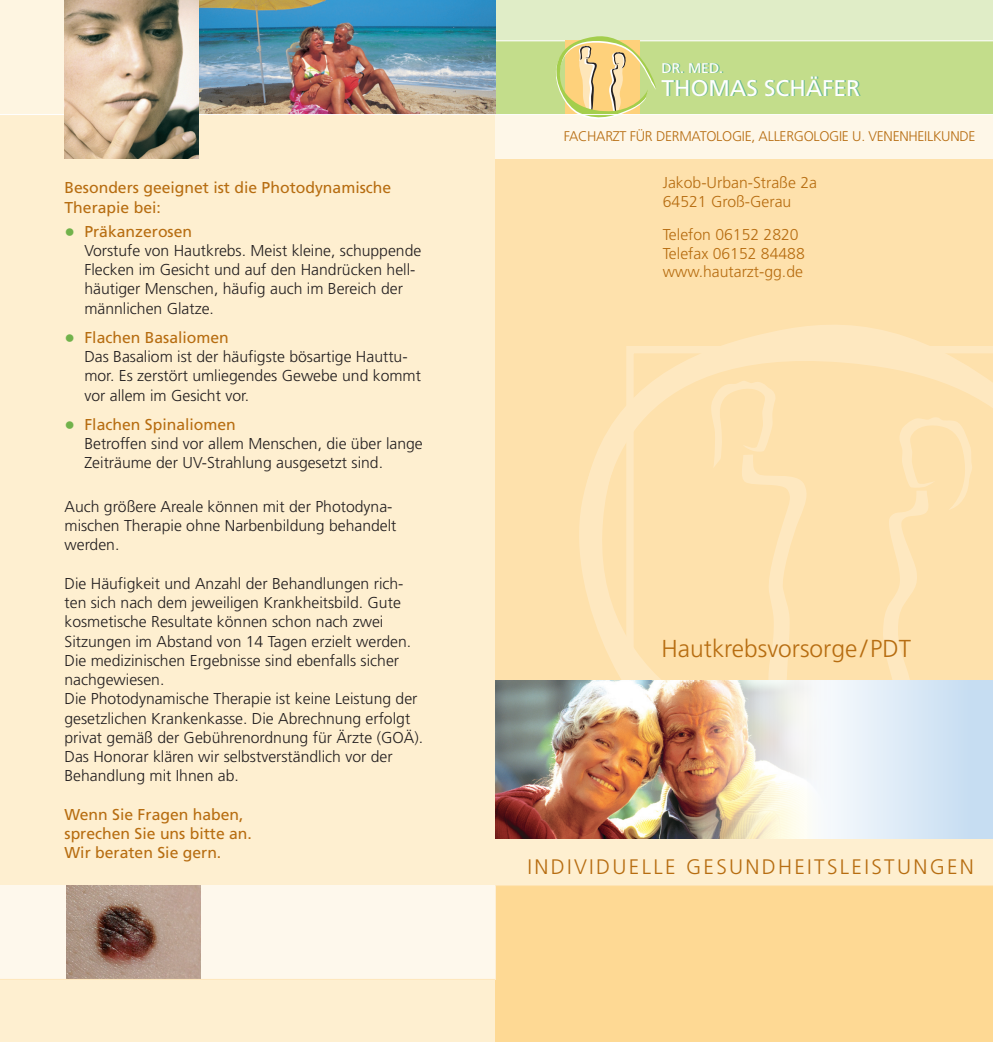
<style>
.page{position:relative;width:993px;height:1042px;background:#fff}
.page>*{position:absolute;margin:0;border:0;box-sizing:border-box;transform-origin:0 0}
.a_thema_mw{font:300 24.5px "Frutiger";color:#b76d11}
.a_name_mw{font:22.75px "Frutiger";color:#fff}
.a_fester_Text_mw{font:300 21px "Frutiger";letter-spacing:.11em;color:#b76d11}
.a_copy_mw{font:300 15.75px/19.2px "Frutiger";color:#231f20}
.a_liste_mw{font:300 15.75px/19.2px "Frutiger";color:#231f20}
.a_copy_mw-2{font:15.75px/19.2px "Frutiger";color:#b76d11}
.a_adresse_mw{font:300 15.75px "Frutiger";color:#b76d11}
.a_fachbereiche_mw{font:300 14px "Frutiger";letter-spacing:-.02em;color:#b76d11}
.a_titel_mw{font:14px "Frutiger";color:#fff}
.s1{font-family:"Arial";font-weight:400;font-size:17.5px;color:#71b24b}
.s2{font-weight:400;color:#b76d11}
</style>
<div class="page">
<div style="left:0;top:64px;width:992px;height:978px;background:#feefd0"></div>
<div style="left:495px;top:0;width:497px;height:833px;background:#fee1ac"></div>
<div style="left:495px;top:885px;width:497px;height:157px;background:#fed994"></div>
<div style="left:0;top:885px;width:495px;height:94px;background:#fef8ec"></div>
<div style="left:0;top:0;width:495px;height:115px;background:#fef5e1"></div>
<div style="left:495px;top:0;width:497px;height:158px;background:#fef7e8"></div>
<div style="left:495px;top:0;width:497px;height:76px;background:#e0edc7"></div>
<div style="left:495px;top:41px;width:497px;height:74px;background:#c3dd8b"></div>
<hr style="left:495px;top:40px;width:497px;height:1px;background:#fff">
<svg style="left:579px;top:325px;width:413px;height:355px"></svg>
<svg style="left:555px;top:36px;width:101px;height:83px"></svg>
<img style="left:495px;top:680px;width:312px;height:158px">
<img style="left:198px;top:0;width:297px;height:114px">
<hr style="left:0;top:114px;width:992px;height:1px;background:#fff">
<hr style="left:495px;top:885px;width:497px;height:1px;background:#fee6b9">
<img style="left:66px;top:885px;width:134px;height:94px">
<hr style="left:0;top:979px;width:495px;height:1px;background:#fee6b9">
<img style="left:64px;top:0;width:134px;height:158px">
<div style="left:807px;top:680px;width:185px;height:158px;background:linear-gradient(to right,#fbfcfc,#c1daf1)"></div>
<p class="a_copy_mw-2" style="left:64px;top:178px;width:328px">Besonders geeignet ist die Photodynamische<br>Therapie bei:</p>
<p class="a_liste_mw" style="left:84px;top:222px;width:338px;text-indent:-20px"><span class="s1">●</span> <span class="s2">Präkanzerosen<br></span>Vorstufe von Hautkrebs. Meist kleine, schuppende Flecken im Gesicht und auf den Handrücken hell&shy;häutiger Menschen, häufig auch im Bereich der männlichen Glatze.</p>
<p class="a_liste_mw" style="left:84px;top:328px;width:338px;text-indent:-20px"><span class="s1">●</span> <span class="s2">Flachen Basaliomen<br></span>Das Basaliom ist der häufigste bösartige Hauttu&shy;mor. Es zerstört umliegendes Gewebe und kommt vor allem im Gesicht vor.</p>
<p class="a_liste_mw" style="left:84px;top:415px;width:340px;text-indent:-20px"><span class="s1">●</span> <span class="s2">Flachen Spinaliomen<br></span>Betroffen sind vor allem Menschen, die über lange<br>Zeiträume der UV-Strahlung ausgesetzt sind.</p>
<p class="a_copy_mw" style="left:64px;top:497px;width:333px">Auch größere Areale können mit der Photodyna&shy;mischen Therapie ohne Narbenbildung behandelt werden.</p>
<p class="a_copy_mw" style="left:64px;top:574px;width:348px">Die Häufigkeit und Anzahl der Behandlungen rich&shy;ten sich nach dem jeweiligen Krankheitsbild. Gute kosmetische Resultate können schon nach zwei Sitzungen im Abstand von 14 Tagen erzielt werden.<br>Die medizinischen Ergebnisse sind ebenfalls sicher nachgewiesen.</p>
<p class="a_copy_mw" style="left:64px;top:689px;width:360px">Die Photodynamische Therapie ist keine Leistung der gesetzlichen Krankenkasse. Die Abrechnung erfolgt privat gemäß der Gebührenordnung für Ärzte (GOÄ).<br>Das Honorar klären wir selbstverständlich vor der Behandlung mit Ihnen ab.</p>
<p class="a_copy_mw-2" style="left:64px;top:804px;width:189px">Wenn Sie Fragen haben, sprechen Sie uns bitte an.</p>
<p class="a_copy_mw-2" style="left:64px;top:843px;width:158px">Wir beraten Sie gern.</p>
<p class="a_titel_mw" style="left:661px;top:60px;width:63px">Dr. med.</p>
<p class="a_name_mw" style="left:661px;top:75px;width:200px">Thomas Schäfer</p>
<p class="a_fachbereiche_mw" style="left:563px;top:128px;width:413px">Facharzt für Dermatologie, Allergologie u. Venenheilkunde</p>
<p class="a_adresse_mw" style="left:662px;top:173px;width:156px">Jakob-U rban-Straße 2a</p>
<p class="a_adresse_mw" style="left:662px;top:192px;width:130px">64521 Groß-Gerau</p>
<p class="a_adresse_mw" style="left:662px;top:225px;width:137px">Telefon 06152 2820</p>
<p class="a_adresse_mw" style="left:662px;top:244px;width:143px">Telefax 06152 84488</p>
<p class="a_adresse_mw" style="left:662px;top:263px;width:142px">www.hautarzt-gg.de</p>
<p class="a_thema_mw" style="left:661px;top:634px;width:250px">H autkrebsvorsorge/PDT</p>
<p class="a_fester_Text_mw" style="left:527px;top:854px;width:448px">Individuelle Gesundheitsleistungen</p>
</div>
